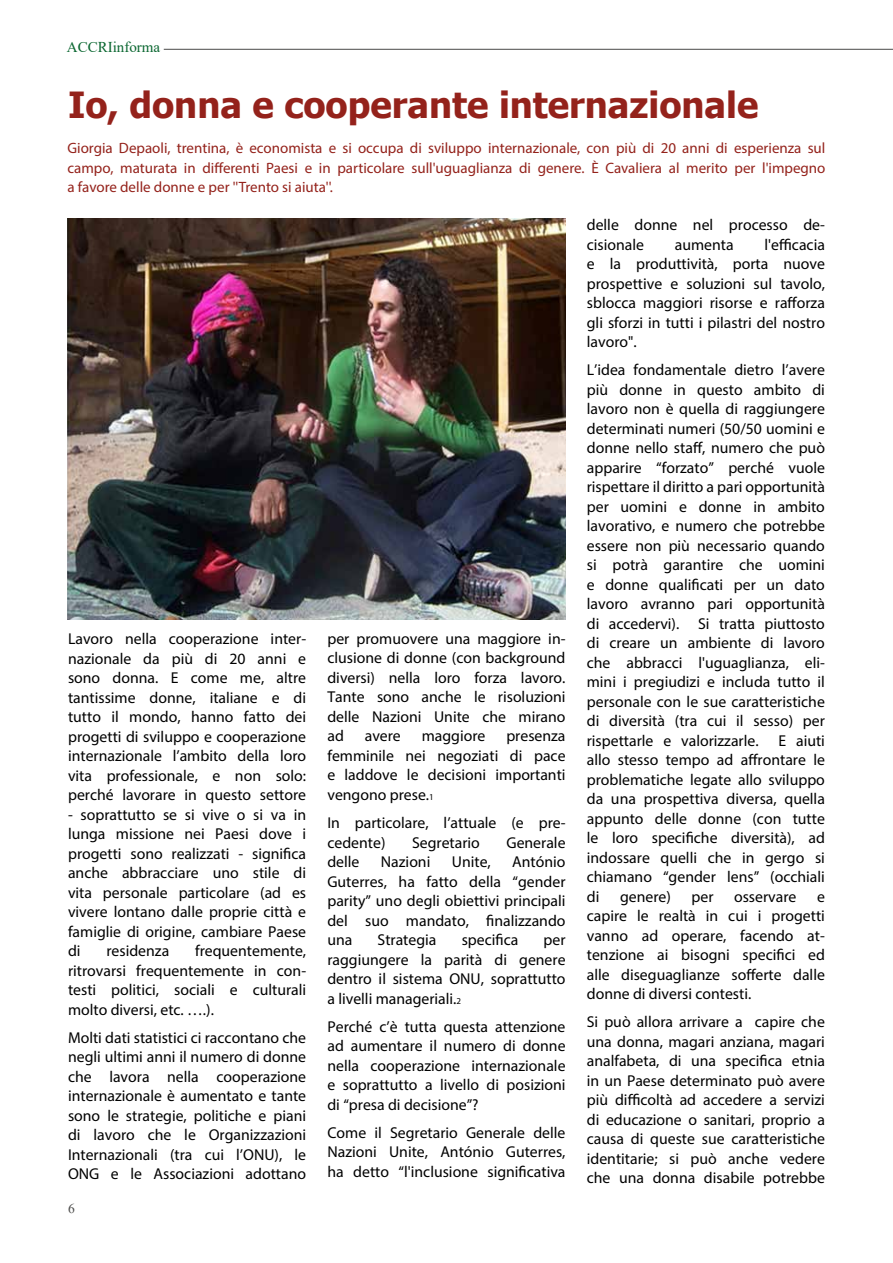
<style>
.page{position:relative;width:893px;height:1263px;background:#fff}
.page>*{position:absolute;margin:0;border:0;box-sizing:border-box;transform-origin:0 0}
.t1{font:700 36px "Tahoma";color:#94221b}
.t2{font:15.75px/19.5px "Myriad Pro";color:#000;text-align:justify}
.t3{font:15px/19.5px "Myriad Pro";color:#94221b;text-align:justify}
.t4{font:15px "Times New Roman";color:#0b6731}
.t5{font:13.5px "Times New Roman";color:#4a4a49}
.s1{font-size:9px}
</style>
<div class="page">
<img style="left:68px;top:218px;width:498px;height:401px">
<hr style="left:164px;top:49px;width:729px;height:1px;background:#4a4a49">
<p class="t4" style="left:67px;top:37px;width:95px">ACCRIinforma</p>
<h1 class="t1" style="left:68px;top:80px;width:692px">Io, donna e cooperante internazionale</h1>
<p class="t3" style="left:67px;top:138px;width:759px">Giorgia Depaoli, trentina, è economista e si occupa di sviluppo internazionale, con più di 20 anni di esperienza sul campo, maturata in differenti Paesi e in particolare sull'uguaglianza di genere. È Cavaliera al merito per l'impegno a favore delle donne e per ''Trento si aiuta''.</p>
<p class="t2" style="left:68px;top:629px;width:240px">Lavoro nella cooperazione inter&shy;nazionale da più di 20 anni e sono donna. E come me, altre tantissime donne, italiane e di tutto il mondo, hanno fatto dei progetti di sviluppo e cooperazione internazionale l’ambito della loro vita professionale, e non solo: perché lavorare in questo settore</p>
<p class="t2" style="left:68px;top:804px;width:240px">- soprattutto se si vive o si va in lunga missione nei Paesi dove i progetti sono realizzati - significa anche abbracciare uno stile di vita personale particolare (ad es vivere lontano dalle proprie città e famiglie di origine, cambiare Paese di</p>
<p class="t2" style="left:68px;top:941px;width:240px;text-indent:127px">frequentemente, ritrovarsi frequentemente in con&shy;testi politici, sociali e culturali molto diversi, etc. ….).</p>
<p class="t2" style="left:68px;top:1027px;width:240px">Molti dati statistici ci raccontano che negli ultimi anni il numero di donne che lavora nella cooperazione internazionale è aumentato e tante sono le strategie, politiche e piani di lavoro che le Organizzazioni Internazionali (tra cui l’ONU), le ONG e le Associazioni adottano</p>
<p class="t2" style="left:106px;top:941px;width:64px">residenza</p>
<p class="t5" style="left:68px;top:1199px;width:8px">6</p>
<p class="t2" style="left:327px;top:629px;width:240px">per promuovere una maggiore in&shy;clusione di donne (con background diversi) nella loro forza lavoro.<br>Tante sono anche le risoluzioni delle Nazioni Unite che mirano ad</p>
<p class="t2" style="left:365px;top:726px;width:38px">avere</p>
<p class="t2" style="left:422px;top:726px;width:65px">maggiore</p>
<p class="t2" style="left:327px;top:726px;width:240px;text-indent:179px">presenza femminile nei negoziati di pace e laddove le decisioni importanti vengono prese.<span class="s1">1</span></p>
<p class="t2" style="left:327px;top:813px;width:240px">In particolare, l’attuale (e pre&shy;cedente)</p>
<p class="t2" style="left:412px;top:832px;width:69px">Segretario</p>
<p class="t2" style="left:506px;top:832px;width:61px">Generale</p>
<p class="t2" style="left:327px;top:852px;width:34px">delle</p>
<p class="t2" style="left:381px;top:852px;width:51px">Nazioni</p>
<p class="t2" style="left:452px;top:852px;width:40px">Unite,</p>
<p class="t2" style="left:327px;top:852px;width:240px;text-indent:185px">António Guterres, ha fatto della “gender parity” uno degli obiettivi principali del suo mandato, finalizzando una</p>
<p class="t2" style="left:378px;top:930px;width:60px">Strategia</p>
<p class="t2" style="left:462px;top:930px;width:58px">specifica</p>
<p class="t2" style="left:327px;top:930px;width:240px;text-indent:216px">per raggiungere la parità di genere dentro il sistema ONU, soprattutto a livelli manageriali.<span class="s1">2</span></p>
<p class="t2" style="left:327px;top:1016px;width:240px">Perché c’è tutta questa attenzione ad aumentare il numero di donne nella cooperazione internazionale e soprattutto a livello di posizioni di “presa di decisione”?</p>
<p class="t2" style="left:327px;top:1122px;width:240px">Come il Segretario Generale delle Nazioni Unite, António Guterres, ha detto “l'inclusione significativa</p>
<p class="t2" style="left:587px;top:215px;width:240px">delle donne nel processo de&shy;cisionale</p>
<p class="t2" style="left:587px;top:234px;width:240px;text-indent:178px">l'efficacia e la produttività, porta nuove prospettive e soluzioni sul tavolo, sblocca maggiori risorse e rafforza gli sforzi in tutti i pilastri del nostro lavoro".</p>
<p class="t2" style="left:587px;top:360px;width:240px">L’idea fondamentale dietro l’avere più donne in questo ambito di lavoro non è quella di raggiungere determinati numeri (50/50 uomini e donne nello staff, numero che può apparire “forzato” perché vuole rispettare il diritto a pari opportunità per uomini e donne in ambito lavorativo, e numero che potrebbe essere non più necessario quando si potrà garantire che uomini e donne qualificati per un dato lavoro avranno pari opportunità di accedervi). Si tratta piuttosto di creare un ambiente di lavoro che abbracci l'uguaglianza, eli&shy;mini i pregiudizi e includa tutto il personale con le sue caratteristiche di diversità (tra cui il sesso) per rispettarle e valorizzarle.</p>
<p class="t2" style="left:675px;top:234px;width:60px">aumenta</p>
<p class="t2" style="left:587px;top:730px;width:240px;text-indent:192px">E aiuti allo stesso tempo ad affrontare le problematiche legate allo sviluppo da una prospettiva diversa, quella appunto delle donne (con tutte le loro specifiche diversità), ad indossare quelli che in gergo si chiamano “gender lens” (occhiali di</p>
<p class="t2" style="left:620px;top:886px;width:52px">genere)</p>
<p class="t2" style="left:691px;top:886px;width:24px">per</p>
<p class="t2" style="left:734px;top:886px;width:64px">osservare</p>
<p class="t2" style="left:587px;top:886px;width:240px;text-indent:230px">e capire le realtà in cui i progetti vanno ad operare, facendo at&shy;tenzione ai bisogni specifici ed alle diseguaglianze sofferte dalle donne di diversi contesti.</p>
<p class="t2" style="left:587px;top:1012px;width:240px">Si può allora arrivare a capire che una donna, magari anziana, magari analfabeta, di una specifica etnia in un Paese determinato può avere più difficoltà ad accedere a servizi di educazione o sanitari, proprio a causa di queste sue caratteristiche identitarie; si può anche vedere che una donna disabile potrebbe</p>
</div>
